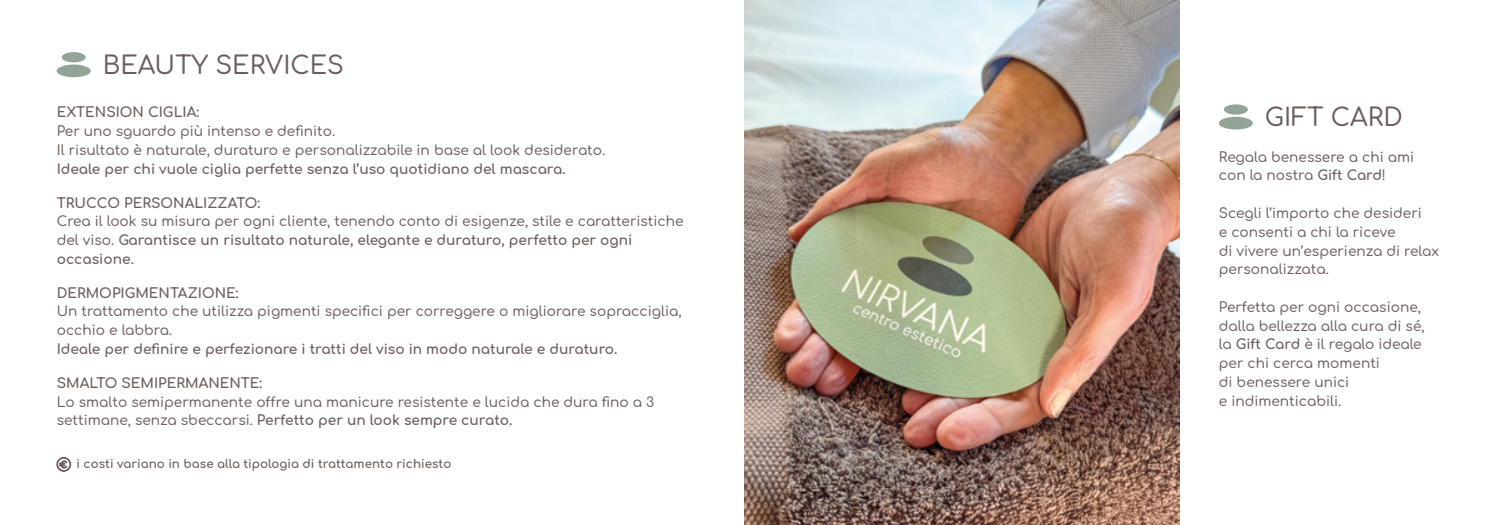
<style>
.page{position:relative;width:1489px;height:525px;background:#fff}
.page>*{position:absolute;margin:0;border:0;box-sizing:border-box;transform-origin:0 0}
.t1{font:500 25px "Comfortaa";color:#6d5e5d}
.t2{font:500 13.75px/18.8px "Comfortaa";color:#6d5e5d}
.t3{font:700 13.75px "Comfortaa";color:#6d5e5d}
.t4{font:700 11.88px "Comfortaa";color:#6d5e5d}
.s1{font-weight:700}
</style>
<div class="page">
<div style="left:62px;top:52px;width:24px;height:10px;background:#91a497;border-radius:50%"></div>
<div style="left:57px;top:64px;width:34px;height:13px;background:#91a497;border-radius:50%"></div>
<svg style="left:57px;top:457px;width:14px;height:14px"></svg>
<div style="left:1223px;top:104px;width:24px;height:11px;background:#91a497;border-radius:50%"></div>
<div style="left:1218px;top:117px;width:34px;height:12px;background:#91a497;border-radius:50%"></div>
<img style="left:744px;top:0;width:435px;height:524px">
<h1 class="t1" style="left:103px;top:43px;width:243px">BEAUTY SERVICES</h1>
<p class="t3" style="left:57px;top:100px;width:144px">EXTENSION CIGLIA:</p>
<p class="t2" style="left:57px;top:120px;width:550px">Per uno sguardo più intenso e definito.<br>Il risultato è naturale, duraturo e personalizzabile in base al look desiderato.</p>
<p class="t3" style="left:57px;top:156px;width:510px">Ideale per chi vuole ciglia perfette senza l’uso quotidiano del mascara.</p>
<p class="t3" style="left:57px;top:190px;width:205px">TRUCCO PERSONALIZZATO:</p>
<p class="t2" style="left:57px;top:210px;width:628px">Crea il look su misura per ogni cliente, tenendo conto di esigenze, stile e caratteristiche del viso. <span class="s1">Garantisce un risultato naturale, elegante e duraturo, perfetto per ogni occasione.</span></p>
<p class="t3" style="left:57px;top:280px;width:183px">DERMOPIGMENTAZIONE:</p>
<p class="t2" style="left:57px;top:300px;width:626px">Un trattamento che utilizza pigmenti specifici per correggere o migliorare sopracciglia, occhio e labbra.</p>
<p class="t3" style="left:57px;top:336px;width:562px">Ideale per definire e perfezionare i tratti del viso in modo naturale e duraturo.</p>
<p class="t3" style="left:57px;top:370px;width:207px">SMALTO SEMIPERMANENTE:</p>
<p class="t2" style="left:57px;top:390px;width:599px">Lo smalto semipermanente offre una manicure resistente e lucida che dura fino a 3 settimane, senza sbeccarsi. <span class="s1">Perfetto per un look sempre curato.</span></p>
<p class="t4" style="left:77px;top:453px;width:376px">i costi variano in base alla tipologia di trattamento richiesto</p>
<h1 class="t1" style="left:1264px;top:95px;width:139px">GIFT CARD</h1>
<p class="t2" style="left:1218px;top:145px;width:197px">Regala benessere a chi ami con la nostra <span class="s1">Gift Card</span>!</p>
<p class="t2" style="left:1218px;top:202px;width:221px">Scegli l’importo che desideri<br>e consenti a chi la riceve<br>di vivere un’esperienza di relax personalizzata.</p>
<p class="t2" style="left:1218px;top:295px;width:207px">Perfetta per ogni occasione, dalla bellezza alla cura di sé, la <span class="s1">Gift Card</span> è il regalo ideale per chi cerca momenti<br>di benessere unici<br>e indimenticabili.</p>
</div>
